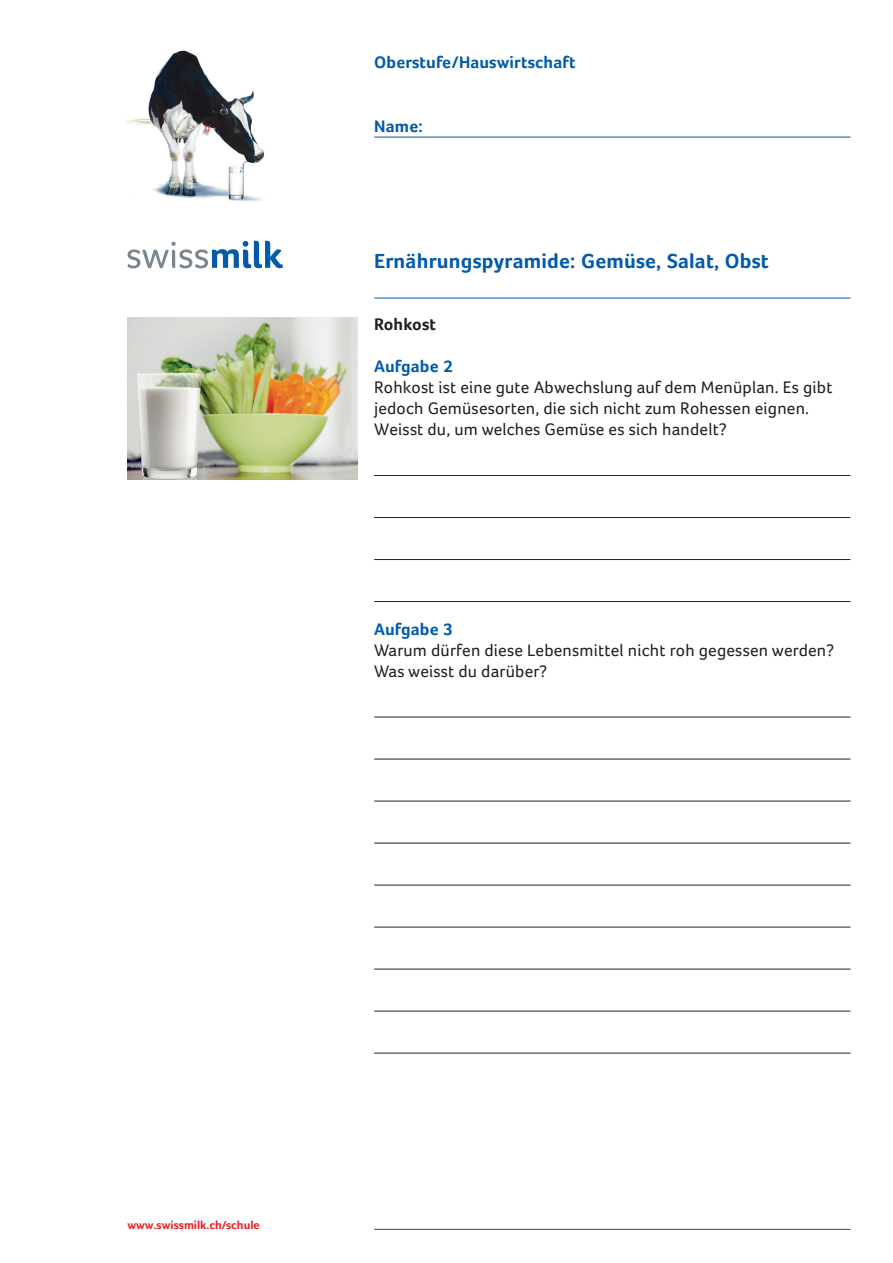
<style>
.page{position:relative;width:893px;height:1263px;background:#fff}
.page>*{position:absolute;margin:0;border:0;box-sizing:border-box;transform-origin:0 0}
.t1{font:700 21px "Foco";letter-spacing:.01em;color:#015aaa}
.t2{font:17.25px/21px "Foco";letter-spacing:.01em;color:#231f20}
.t3{font:700 17.25px "Foco";letter-spacing:.01em;color:#015aaa}
.t4{font:700 17.25px "Foco";letter-spacing:.005em;color:#231f20}
.t5{font:700 12px "Foco";color:#ee1d23}
</style>
<div class="page">
<hr style="left:374px;top:475px;width:476px;height:1px;background:#231f20">
<hr style="left:374px;top:517px;width:476px;height:1px;background:#231f20">
<hr style="left:374px;top:559px;width:476px;height:1px;background:#231f20">
<hr style="left:374px;top:601px;width:476px;height:1px;background:#231f20">
<hr style="left:374px;top:717px;width:476px;height:1px;background:#231f20">
<hr style="left:374px;top:759px;width:476px;height:1px;background:#231f20">
<hr style="left:374px;top:801px;width:476px;height:1px;background:#231f20">
<hr style="left:374px;top:843px;width:476px;height:1px;background:#231f20">
<hr style="left:374px;top:885px;width:476px;height:1px;background:#231f20">
<hr style="left:374px;top:927px;width:476px;height:1px;background:#231f20">
<hr style="left:374px;top:969px;width:476px;height:1px;background:#231f20">
<hr style="left:374px;top:1011px;width:476px;height:1px;background:#231f20">
<hr style="left:374px;top:1053px;width:476px;height:1px;background:#231f20">
<hr style="left:374px;top:1229px;width:476px;height:1px;background:#015aaa">
<hr style="left:374px;top:298px;width:476px;height:1px;background:#015aaa">
<img style="left:127px;top:50px;width:138px;height:151px">
<svg style="left:127px;top:241px;width:156px;height:27px"></svg>
<hr style="left:374px;top:137px;width:476px;height:1px;background:#015aaa">
<img style="left:128px;top:318px;width:229px;height:161px">
<p class="t3" style="left:374px;top:52px;width:203px">Oberstufe/Hauswirtschaft</p>
<p class="t3" style="left:374px;top:116px;width:50px">Name:</p>
<p class="t1" style="left:374px;top:248px;width:396px">Ernährungspyramide: Gemüse, Salat, Obst</p>
<p class="t4" style="left:374px;top:314px;width:63px">Rohkost</p>
<p class="t3" style="left:374px;top:356px;width:80px">Aufgabe 2</p>
<p class="t2" style="left:374px;top:377px;width:460px">Rohkost ist eine gute Abwechslung auf dem Menüplan. Es gibt jedoch Gemüsesorten, die sich nicht zum Rohessen eignen.<br>Weisst du, um welches Gemüse es sich handelt?</p>
<p class="t3" style="left:374px;top:619px;width:80px">Aufgabe 3</p>
<p class="t2" style="left:374px;top:639px;width:461px">Warum dürfen diese Lebensmittel nicht roh gegessen werden?<br>Was weisst du darüber?</p>
<p class="t5" style="left:128px;top:1218px;width:134px">www.swissmilk.ch/schule</p>
</div>
